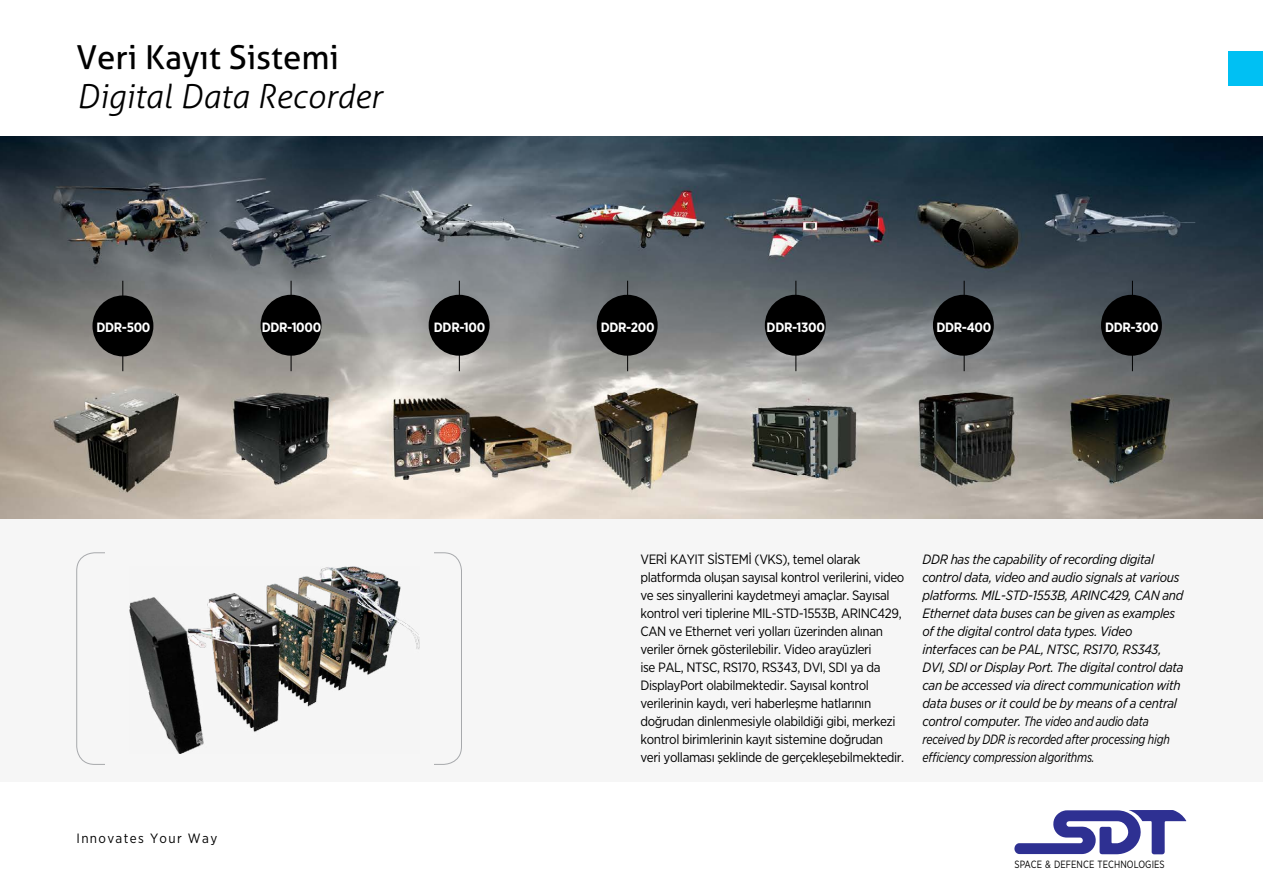
<style>
.page{position:relative;width:1263px;height:893px;background:#fff}
.page>*{position:absolute;margin:0;border:0;box-sizing:border-box;transform-origin:0 0}
.t1{font:italic 300 33px "Aller";color:#000}
.t2{font:33px "Aller";color:#000}
.t3{font:13.5px/18px "Gotham Narrow";letter-spacing:-.03em;color:#000}
.t4{font:italic 13.5px/18px "Gotham Narrow";letter-spacing:-.02em;color:#000}
.t5{font:700 13.5px "Gotham Narrow";letter-spacing:-.025em;color:#fff}
.t6{font:13.5px "Gotham Narrow";letter-spacing:.1em;color:#000}
.t7{font:10.5px "Gotham Narrow";letter-spacing:.01em;color:#000;scale:.9 1}
</style>
<div class="page">
<div style="left:0;top:142px;width:1263px;height:640px;background:#f6f6f6"></div>
<img style="left:0;top:136px;width:1263px;height:383px">
<img style="left:129px;top:566px;width:291px;height:187px">
<svg style="left:1014px;top:810px;width:172px;height:44px"></svg>
<hr style="left:964px;top:281px;width:1px;height:90px;background:#000">
<hr style="left:1132px;top:281px;width:1px;height:90px;background:#000">
<hr style="left:627px;top:281px;width:1px;height:90px;background:#000">
<hr style="left:795px;top:281px;width:1px;height:90px;background:#000">
<hr style="left:459px;top:281px;width:1px;height:90px;background:#000">
<hr style="left:122px;top:281px;width:1px;height:90px;background:#000">
<hr style="left:291px;top:281px;width:1px;height:90px;background:#000">
<div style="left:92px;top:295px;width:61px;height:61px;background:#000;border-radius:50%"></div>
<div style="left:261px;top:295px;width:60px;height:61px;background:#000;border-radius:50%"></div>
<div style="left:429px;top:295px;width:61px;height:61px;background:#000;border-radius:50%"></div>
<div style="left:597px;top:295px;width:61px;height:61px;background:#000;border-radius:50%"></div>
<div style="left:933px;top:295px;width:61px;height:61px;background:#000;border-radius:50%"></div>
<div style="left:1101px;top:295px;width:61px;height:61px;background:#000;border-radius:50%"></div>
<div style="left:765px;top:295px;width:61px;height:61px;background:#000;border-radius:50%"></div>
<div style="left:1229px;top:51px;width:34px;height:34px;background:#00c0f3"></div>
<h1 class="t2" style="left:77px;top:37px;width:264px">Veri Kayıt Sistemi</h1>
<h1 class="t1" style="left:77px;top:77px;width:307px">Digital Data Recorder</h1>
<p class="t5" style="left:96px;top:319px;width:56px">DDR-500</p>
<p class="t5" style="left:262px;top:318px;width:61px">DDR-1000</p>
<p class="t5" style="left:434px;top:318px;width:53px">DDR-100</p>
<p class="t5" style="left:601px;top:318px;width:56px">DDR-200</p>
<p class="t5" style="left:767px;top:318px;width:60px">DDR-1300</p>
<p class="t5" style="left:936px;top:318px;width:56px">DDR-400</p>
<p class="t5" style="left:1105px;top:318px;width:55px">DDR-300</p>
<p class="t6" style="left:77px;top:830px;width:142px">Innovates Your Way</p>
<p class="t3" style="left:640px;top:550px;width:265px">VERİ KAYIT SİSTEMİ (VKS), temel olarak platformda oluşan sayısal kontrol verilerini, video ve ses sinyallerini kaydetmeyi amaçlar. Sayısal kontrol veri tiplerine MIL-STD-1553B, ARINC429, CAN ve Ethernet veri yolları üzerinden alınan veriler örnek gösterilebilir. Video arayüzleri<br>ise PAL, NTSC, RS170, RS343, DVI, SDI ya da DisplayPort olabilmektedir. Sayısal kontrol verilerinin kaydı, veri haberleşme hatlarının doğrudan dinlenmesiyle olabildiği gibi, merkezi kontrol birimlerinin kayıt sistemine doğrudan veri yollaması şeklinde de gerçekleşebilmektedir.</p>
<p class="t4" style="left:922px;top:550px;width:263px">DDR has the capability of recording digital control data, video and audio signals at various platforms. MIL-STD-1553B, ARINC429, CAN and Ethernet data buses can be given as examples of the digital control data types. Video interfaces can be PAL, NTSC, RS170, RS343, DVI, SDI or Display Port. The digital control data can be accessed via direct communication with data buses or it could be by means of a central control computer. The video and audio data received by DDR is recorded after processing high efficiency compression algorithms.</p>
<p class="t7" style="left:1014px;top:858px;width:169px">SPACE &amp; DEFENCE TECHNOLOGIES</p>
</div>
